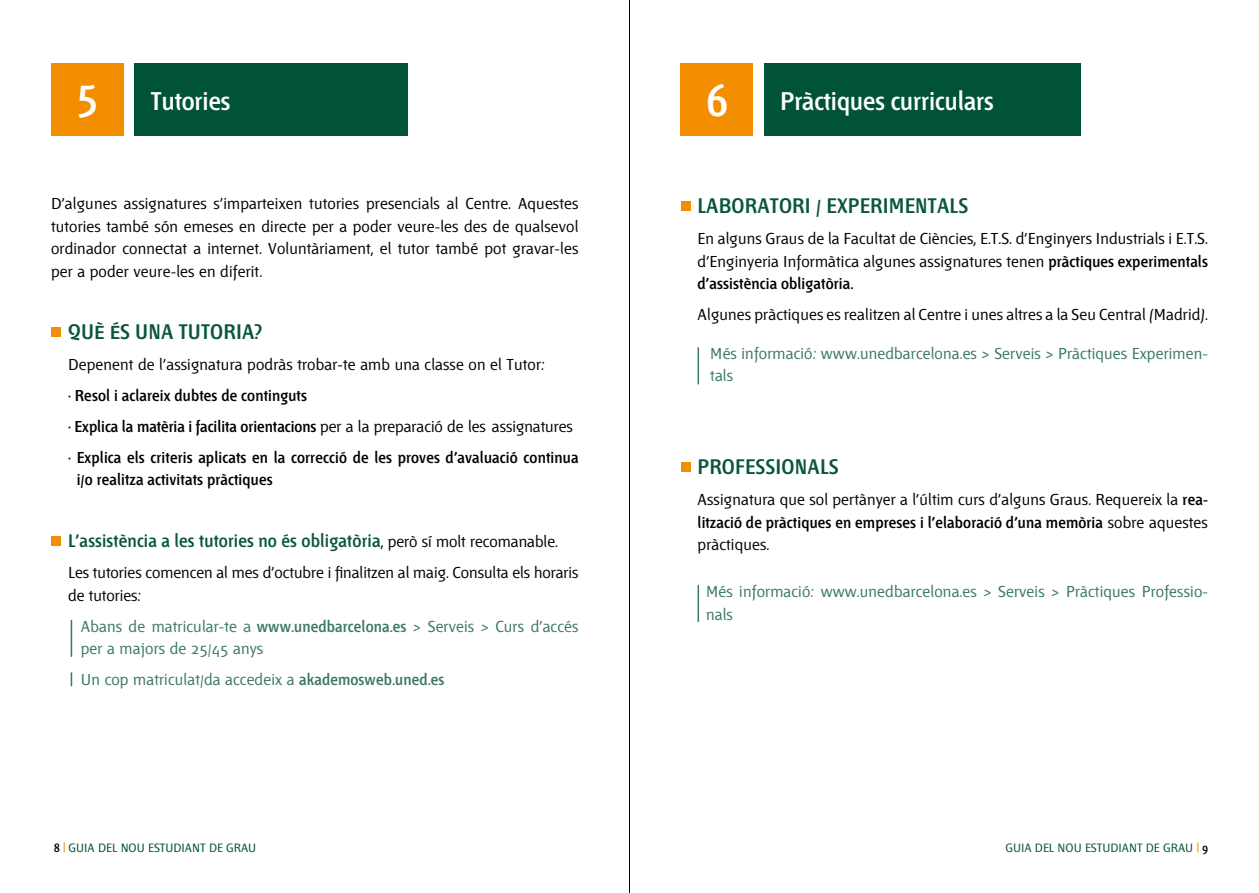
<style>
.page{position:relative;width:1259px;height:893px;background:#fff}
.page>*{position:absolute;margin:0;border:0;box-sizing:border-box;transform-origin:0 0}
.t1{font:600 25.5px "Fontana ND Cc Os F";color:#fff}
.t2{font:600 21px "Fontana ND Cc Os F";letter-spacing:.01em;color:#095540}
.t3{font:600 18px "Fontana ND Cc Os F";letter-spacing:.01em;color:#095540}
.t4{font:15.75px/22.5px "Fontana ND Aa Os F";letter-spacing:.01em;color:#000}
.t5{font:600 15.75px/31px "Fontana ND Cc Os F";letter-spacing:.01em;color:#000}
.t6{font:15.75px/22.5px "Fontana ND Aa Os F";letter-spacing:.01em;color:#3a7766}
.t7{font:12px "Fontana ND Aa Os F";color:#005239}
.t8{font:12px "Fontana ND Aa Os F";color:#095540}
.s1{font-size:45px}
.s2{font-family:"Fontana ND Aa Os F";font-weight:400}
.s3{font-family:"Fontana ND Aa Os F";font-weight:400;font-size:15.75px;color:#000}
.s4{font-family:"Fontana ND Cc Os F";font-weight:600}
.s5{font-family:"Fontana ND Cc Os F";font-weight:600;color:#000}
.s6{font-family:"Fontana ND Cc Os F";font-weight:600;color:#f28e00}
</style>
<div class="page">
<hr style="left:629px;top:0;width:1px;height:893px;background:#000">
<div style="left:134px;top:64px;width:273px;height:72px;background:#005239"></div>
<div style="left:51px;top:64px;width:72px;height:72px;background:#f28e00"></div>
<div style="left:764px;top:64px;width:316px;height:72px;background:#005239"></div>
<div style="left:680px;top:64px;width:73px;height:72px;background:#f28e00"></div>
<div style="left:51px;top:327px;width:10px;height:10px;background:#f28e00"></div>
<div style="left:51px;top:537px;width:10px;height:9px;background:#f28e00"></div>
<div style="left:681px;top:202px;width:9px;height:9px;background:#f28e00"></div>
<div style="left:681px;top:462px;width:9px;height:9px;background:#f28e00"></div>
<hr style="left:697px;top:347px;width:2px;height:37px;background:#3a7766">
<hr style="left:697px;top:585px;width:2px;height:37px;background:#3a7766">
<hr style="left:71px;top:620px;width:1px;height:37px;background:#3a7766">
<svg style="left:71px;top:672px;width:1px;height:14px"></svg>
<h1 class="t1" style="left:77px;top:89px;width:155px"><span class="s1">5</span> Tutories</h1>
<h1 class="t1" style="left:706px;top:89px;width:289px"><span class="s1">6</span> Pràctiques curriculars</h1>
<p class="t4" style="left:51px;top:193px;width:529px;text-align:justify">D’algunes assignatures s’imparteixen tutories presencials al Centre. Aquestes tutories també són emeses en directe per a poder veure-les des de qualsevol ordinador connectat a internet. Voluntàriament, el tutor també pot gravar-les per a poder veure-les en diferit.</p>
<h2 class="t2" style="left:68px;top:321px;width:196px">QUÈ ÉS UNA TUTORIA?</h2>
<p class="t4" style="left:68px;top:354px;width:478px">Depenent de l’assignatura podràs trobar-te amb una classe on el Tutor:</p>
<p class="t5" style="left:68px;top:381px;width:512px">· Resol i aclareix dubtes de continguts<br>· Explica la matèria i facilita orientacions <span class="s2">per a la preparació de les assignatures </span>· Explica els criteris aplicats en la correcció de les proves d’avaluació continua</p>
<p class="t5" style="left:77px;top:465px;width:197px">i/o realitza activitats pràctiques</p>
<p class="t3" style="left:68px;top:532px;width:491px">L’assistència a les tutories no és obligatòria<span class="s3">, però sí molt recomanable.</span></p>
<p class="t4" style="left:68px;top:562px;width:512px">Les tutories comencen al mes d’octubre i finalitzen al maig. Consulta els horaris de tutories:</p>
<p class="t6" style="left:81px;top:616px;width:499px">Abans de matricular-te a <span class="s4">www.unedbarcelona.es</span> &gt; Serveis &gt; Curs d’accés per a majors de 25/45 anys</p>
<p class="t6" style="left:81px;top:669px;width:365px">Un cop matriculat/da accedeix a <span class="s4">akademosweb.uned.es</span></p>
<h2 class="t2" style="left:697px;top:196px;width:272px">LABORATORI / EXPERIMENTALS</h2>
<p class="t4" style="left:697px;top:229px;width:512px">En alguns Graus de la Facultat de Ciències, E.T.S. d’Enginyers Industrials i E.T.S. d’Enginyeria Informàtica algunes assignatures tenen <span class="s4">pràctiques experimentals</span></p>
<p class="t5" style="left:697px;top:269px;width:157px">d’assistència obligatòria.</p>
<p class="t4" style="left:697px;top:305px;width:512px">Algunes pràctiques es realitzen al Centre i unes altres a la Seu Central (Madrid).</p>
<p class="t6" style="left:710px;top:343px;width:499px">Més informació: www.unedbarcelona.es &gt; Serveis &gt; Pràctiques Experimen&shy;tals</p>
<h2 class="t2" style="left:697px;top:457px;width:143px">PROFESSIONALS</h2>
<p class="t4" style="left:697px;top:490px;width:512px">Assignatura que sol pertànyer a l’últim curs d’alguns Graus. Requereix la <span class="s4">rea-</span></p>
<p class="t5" style="left:697px;top:508px;width:512px">lització de pràctiques en empreses i l’elaboració d’una memòria <span class="s2">sobre aquestes</span></p>
<p class="t4" style="left:697px;top:535px;width:73px">pràctiques.</p>
<p class="t6" style="left:706px;top:582px;width:503px">Més informació: www.unedbarcelona.es &gt; Serveis &gt; Pràctiques Professio&shy;nals</p>
<p class="t7" style="left:54px;top:842px;width:203px"><span class="s5">8</span> <span class="s6">|</span> GUIA DEL NOU ESTUDIANT DE GRAU</p>
<p class="t8" style="left:1005px;top:842px;width:204px">GUIA DEL NOU ESTUDIANT DE GRAU <span class="s6">|</span> <span class="s5">9</span></p>
</div>
